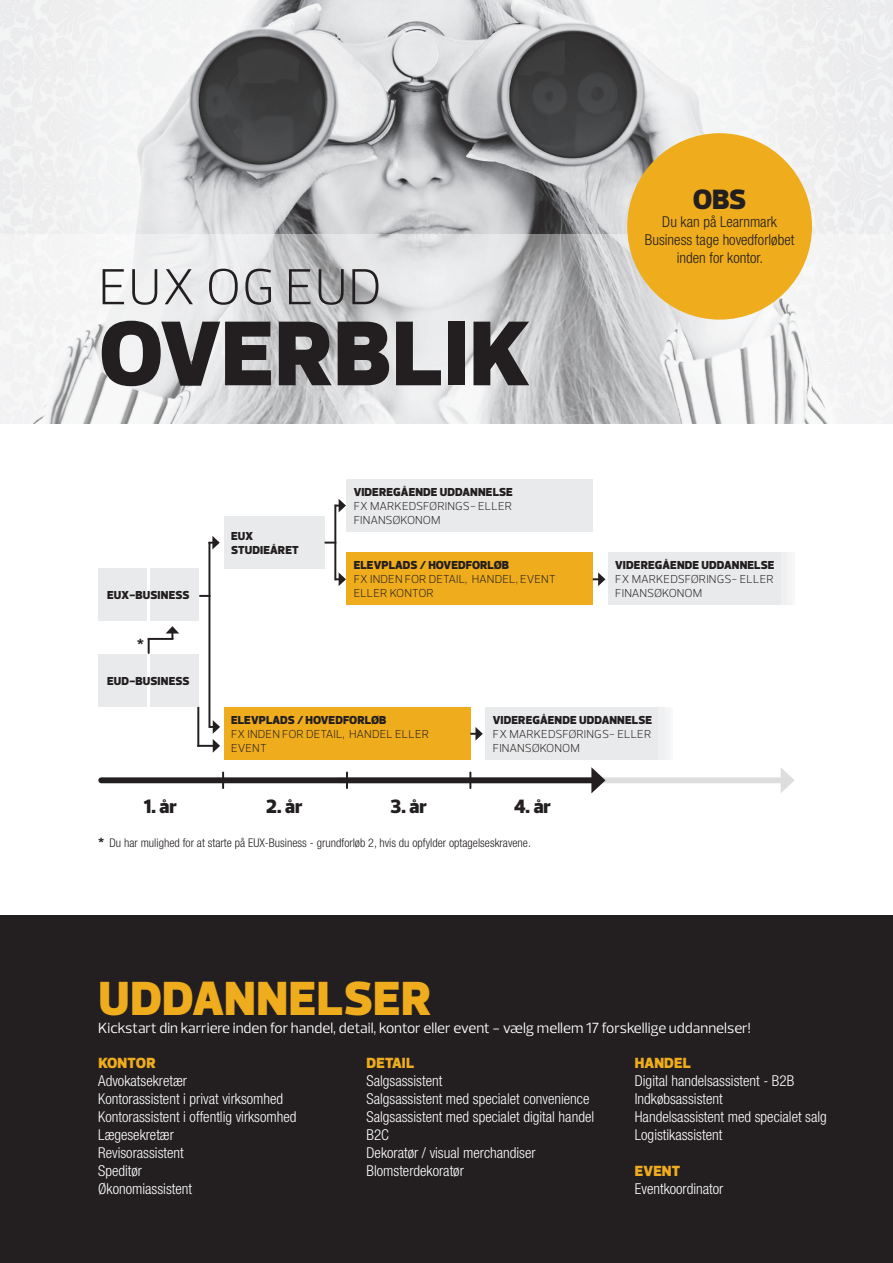
<style>
.page{position:relative;width:893px;height:1263px;background:#fff}
.page>*{position:absolute;margin:0;border:0;box-sizing:border-box;transform-origin:0 0}
.t1{font:900 93.6px "Prelo";letter-spacing:.015em;color:#231f20}
.t2{font:300 51.6px "Prelo";letter-spacing:.015em;color:#231f20}
.t3{font:900 48.75px "Prelo";letter-spacing:.015em;color:#efac1c}
.t4{font:900 28.5px "Prelo";color:#231f20}
.t5{font:900 19.65px "Prelo";color:#231f20}
.t6{font:900 18px "Prelo";color:#231f20}
.t7{font:900 15.15px "Prelo";color:#231f20}
.t8{font:300 condensed 15px/18px "Helvetica Neue LT";color:#fff}
.t9{font:15px "Prelo";color:#fff}
.t10{font:300 condensed 15px/18px "Helvetica Neue LT";color:#231f20;text-align:center}
.t11{font:900 15px "Prelo";color:#efac1c}
.t12{font:300 condensed 12px "Helvetica Neue LT";color:#231f20}
.t13{font:300 11.85px/14.1px "Prelo";color:#231f20}
.t14{font:900 11.85px/14.1px "Prelo";letter-spacing:.015em;color:#231f20}
.s1{font-weight:900}
</style>
<div class="page">
<img style="left:0;top:0;width:893px;height:234px">
<svg style="left:0;top:234px;width:893px;height:189px"></svg>
<div style="left:101px;top:777px;width:496px;height:6px;background:#231f20"></div>
<svg style="left:591px;top:767px;width:12px;height:26px"></svg>
<svg style="left:339px;top:777px;width:442px;height:6px"></svg>
<svg style="left:781px;top:768px;width:14px;height:25px"></svg>
<div style="left:98px;top:568px;width:49px;height:53px;background:#e9eaeb"></div>
<div style="left:150px;top:568px;width:49px;height:53px;background:#e9eaeb"></div>
<div style="left:224px;top:516px;width:101px;height:53px;background:#e9eaeb"></div>
<div style="left:346px;top:479px;width:247px;height:53px;background:#e9eaeb"></div>
<div style="left:608px;top:552px;width:172px;height:53px;background:#e9eaeb"></div>
<div style="left:486px;top:707px;width:172px;height:53px;background:#e9eaeb"></div>
<div style="left:658px;top:707px;width:7px;height:53px;background:#e9eaeb"></div>
<div style="left:781px;top:552px;width:6px;height:53px;background:#e9eaeb"></div>
<hr style="left:665px;top:707px;width:4px;height:53px;background:#f4f4f5">
<hr style="left:788px;top:552px;width:4px;height:53px;background:#f4f4f5">
<hr style="left:670px;top:707px;width:3px;height:53px;background:#e9eaeb">
<hr style="left:792px;top:552px;width:3px;height:53px;background:#e9eaeb">
<div style="left:346px;top:552px;width:247px;height:53px;background:#efac1c"></div>
<div style="left:224px;top:707px;width:246px;height:53px;background:#efac1c"></div>
<div style="left:98px;top:654px;width:49px;height:53px;background:#e9eaeb"></div>
<div style="left:150px;top:654px;width:49px;height:53px;background:#e9eaeb"></div>
<svg style="left:199px;top:595px;width:9px;height:2px"></svg>
<hr style="left:148px;top:638px;width:25px;height:2px;background:#231f20">
<svg style="left:325px;top:542px;width:9px;height:2px"></svg>
<svg style="left:199px;top:720px;width:21px;height:33px"></svg>
<svg style="left:335px;top:572px;width:11px;height:14px"></svg>
<svg style="left:593px;top:572px;width:12px;height:14px"></svg>
<svg style="left:470px;top:727px;width:13px;height:14px"></svg>
<svg style="left:208px;top:536px;width:12px;height:13px"></svg>
<svg style="left:336px;top:499px;width:10px;height:13px"></svg>
<hr style="left:208px;top:542px;width:2px;height:186px;background:#231f20">
<hr style="left:197px;top:707px;width:2px;height:40px;background:#231f20">
<svg style="left:166px;top:626px;width:13px;height:13px"></svg>
<svg style="left:148px;top:640px;width:2px;height:13px"></svg>
<hr style="left:334px;top:504px;width:2px;height:76px;background:#231f20">
<svg style="left:222px;top:772px;width:2px;height:16px"></svg>
<svg style="left:346px;top:772px;width:2px;height:16px"></svg>
<svg style="left:469px;top:772px;width:2px;height:16px"></svg>
<div style="left:627px;top:133px;width:185px;height:187px;background:#efac1c;border-radius:50%"></div>
<div style="left:0;top:916px;width:893px;height:347px;background:#231f20"></div>
<p class="t2" style="left:99px;top:255px;width:285px">EUX OG EUD</p>
<p class="t1" style="left:99px;top:296px;width:433px">OVERBLIK</p>
<p class="t14" style="left:107px;top:588px;width:84px">EUX-BUSINESS</p>
<p class="t6" style="left:137px;top:634px;width:9px">*</p>
<p class="t14" style="left:107px;top:674px;width:84px">EUD-BUSINESS</p>
<p class="t14" style="left:231px;top:529px;width:69px">EUX<br>STUDIEÅRET</p>
<p class="t14" style="left:354px;top:485px;width:161px">VIDEREGÅENDE UDDANNELSE</p>
<p class="t13" style="left:354px;top:499px;width:160px">FX MARKEDSFØRINGS- ELLER<br>FINANSØKONOM</p>
<p class="t13" style="left:354px;top:558px;width:203px"><span class="s1">ELEVPLADS / HOVEDFORLØB<br></span>FX INDEN FOR DETAIL, HANDEL, EVENT<br>ELLER KONTOR</p>
<p class="t4" style="left:693px;top:182px;width:55px">OBS</p>
<p class="t10" style="left:645px;top:212px;width:151px">Du kan på Learnmark<br>Business tage hovedforløbet inden for kontor.</p>
<p class="t14" style="left:615px;top:558px;width:161px">VIDEREGÅENDE UDDANNELSE</p>
<p class="t13" style="left:615px;top:572px;width:160px">FX MARKEDSFØRINGS- ELLER<br>FINANSØKONOM</p>
<p class="t13" style="left:231px;top:713px;width:200px"><span class="s1">ELEVPLADS / HOVEDFORLØB<br></span>FX INDEN FOR DETAIL, HANDEL ELLER<br>EVENT</p>
<p class="t14" style="left:493px;top:713px;width:161px">VIDEREGÅENDE UDDANNELSE</p>
<p class="t13" style="left:493px;top:727px;width:160px">FX MARKEDSFØRINGS- ELLER<br>FINANSØKONOM</p>
<p class="t5" style="left:144px;top:794px;width:34px">1. år</p>
<p class="t5" style="left:266px;top:794px;width:38px">2. år</p>
<p class="t5" style="left:390px;top:794px;width:38px">3. år</p>
<p class="t5" style="left:514px;top:794px;width:38px">4. år</p>
<p class="t7" style="left:98px;top:834px;width:8px">*</p>
<p class="t12" style="left:109px;top:835px;width:423px">Du har mulighed for at starte på EUX-Business - grundforløb 2, hvis du opfylder optagelseskravene.</p>
<p class="t3" style="left:99px;top:969px;width:334px">UDDANNELSER</p>
<p class="t9" style="left:98px;top:1019px;width:654px">Kickstart din karriere inden for handel, detail, kontor eller event - vælg mellem 17 forskellige uddannelser!</p>
<p class="t11" style="left:98px;top:1054px;width:59px">KONTOR</p>
<p class="t8" style="left:98px;top:1072px;width:90px">Advokatsekretær</p>
<p class="t8" style="left:98px;top:1090px;width:186px">Kontorassistent i privat virksomhed</p>
<p class="t8" style="left:98px;top:1108px;width:200px">Kontorassistent i offentlig virksomhed</p>
<p class="t8" style="left:98px;top:1126px;width:77px">Lægesekretær</p>
<p class="t8" style="left:98px;top:1144px;width:87px">Revisorassistent</p>
<p class="t8" style="left:98px;top:1162px;width:45px">Speditør</p>
<p class="t8" style="left:98px;top:1180px;width:95px">Økonomiassistent</p>
<p class="t11" style="left:367px;top:1054px;width:49px">DETAIL</p>
<p class="t8" style="left:367px;top:1072px;width:77px">Salgsassistent</p>
<p class="t8" style="left:367px;top:1090px;width:224px">Salgsassistent med specialet convenience</p>
<p class="t8" style="left:367px;top:1108px;width:229px">Salgsassistent med specialet digital handel<br>B2C</p>
<p class="t8" style="left:367px;top:1144px;width:171px">Dekoratør / visual merchandiser</p>
<p class="t8" style="left:367px;top:1162px;width:99px">Blomsterdekoratør</p>
<p class="t11" style="left:635px;top:1054px;width:57px">HANDEL</p>
<p class="t8" style="left:635px;top:1072px;width:161px">Digital handelsassistent - B2B</p>
<p class="t8" style="left:635px;top:1090px;width:90px">Indkøbsassistent</p>
<p class="t8" style="left:635px;top:1108px;width:194px">Handelsassistent med specialet salg</p>
<p class="t8" style="left:635px;top:1126px;width:89px">Logistikassistent</p>
<p class="t11" style="left:635px;top:1162px;width:47px">EVENT</p>
<p class="t8" style="left:635px;top:1180px;width:90px">Eventkoordinator</p>
</div>
